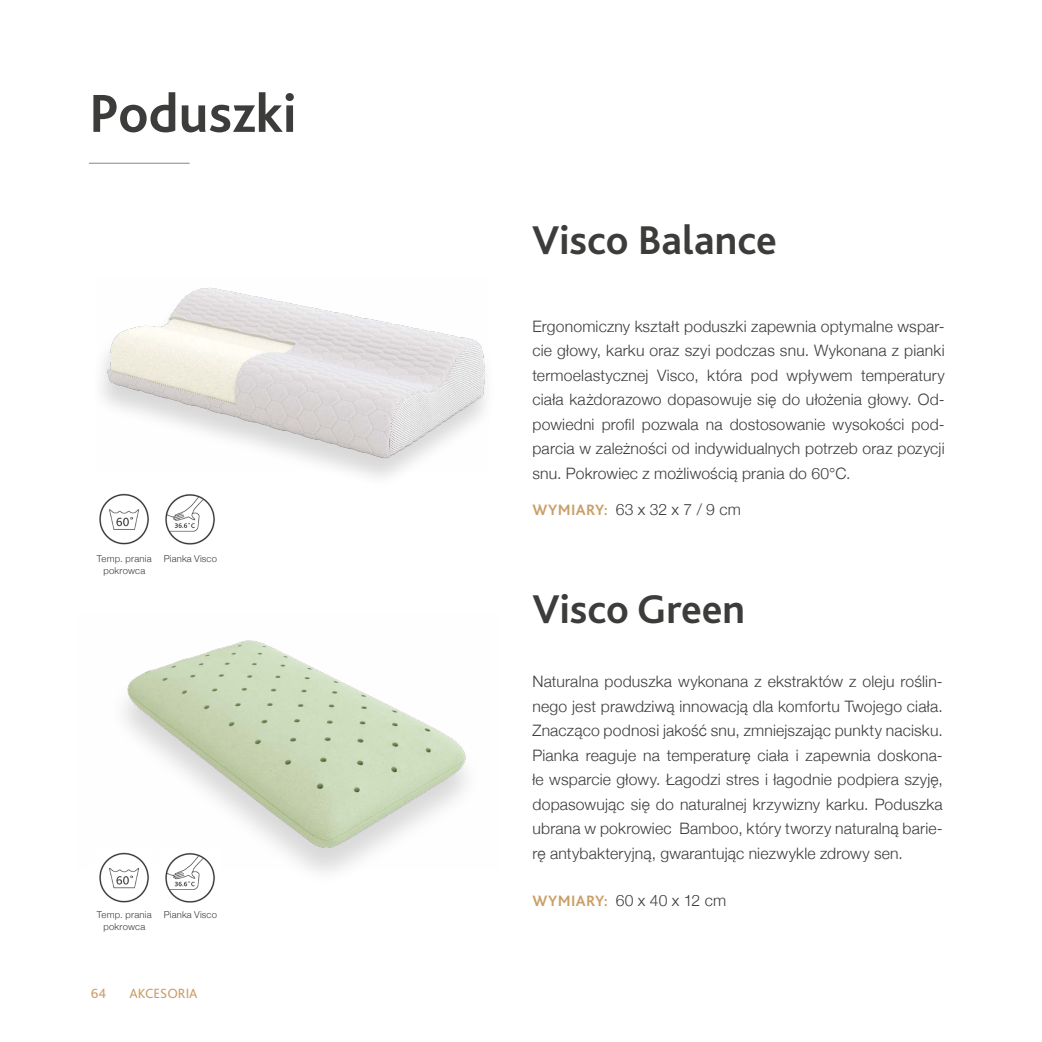
<style>
.page{position:relative;width:1042px;height:1042px;background:#fff}
.page>*{position:absolute;margin:0;border:0;box-sizing:border-box;transform-origin:0 0}
.t1{font:700 56px "Bliss Pro";color:#3c3c3b}
.t2{font:700 42px "Bliss Pro";color:#3c3c3b}
.t3{font:300 15.75px/24.5px "Helvetica Neue";letter-spacing:.01em;color:#3c3c3b;text-align:justify}
.t4{font:14px "Bliss Pro";color:#ca9e67}
.t5{font:300 9.45px "Helvetica Neue";letter-spacing:.02em;color:#3c3c3b}
.s1{font-family:"Bliss Pro";font-weight:700;color:#ca9e67}
</style>
<div class="page">
<img style="left:124px;top:640px;width:343px;height:230px">
<img style="left:101px;top:287px;width:385px;height:185px">
<img style="left:165px;top:494px;width:50px;height:51px">
<img style="left:99px;top:493px;width:50px;height:52px">
<img style="left:161px;top:849px;width:58px;height:54px">
<img style="left:99px;top:849px;width:54px;height:54px">
<hr style="left:89px;top:163px;width:101px;height:1px;background:#878787">
<h1 class="t1" style="left:89px;top:78px;width:209px">Poduszki</h1>
<p class="t5" style="left:97px;top:551px;width:56px">Temp. prania</p>
<p class="t5" style="left:164px;top:551px;width:55px">Pianka Visco</p>
<p class="t5" style="left:103px;top:563px;width:43px">pokrowca</p>
<p class="t5" style="left:97px;top:907px;width:56px">Temp. prania</p>
<p class="t5" style="left:164px;top:907px;width:55px">Pianka Visco</p>
<p class="t5" style="left:103px;top:919px;width:43px">pokrowca</p>
<p class="t4" style="left:91px;top:984px;width:17px">64</p>
<p class="t4" style="left:129px;top:984px;width:70px">AKCESORIA</p>
<h2 class="t2" style="left:532px;top:214px;width:246px">Visco Balance</h2>
<p class="t3" style="left:532px;top:312px;width:414px">Ergonomiczny kształt poduszki zapewnia optymalne wspar&shy;cie głowy, karku oraz szyi podczas snu. Wykonana z pianki termoelastycznej Visco, która pod wpływem temperatury ciała każdorazowo dopasowuje się do ułożenia głowy. Od&shy;powiedni profil pozwala na dostosowanie wysokości pod&shy;parcia w zależności od indywidualnych potrzeb oraz pozycji snu. Pokrowiec z możliwością prania do 60°C.</p>
<p class="t3" style="left:532px;top:496px;width:210px"><span class="s1">WYMIARY:</span> 63 x 32 x 7 / 9 cm</p>
<h2 class="t2" style="left:532px;top:583px;width:214px">Visco Green</h2>
<p class="t3" style="left:532px;top:668px;width:412px">Naturalna poduszka wykonana z ekstraktów z oleju roślin&shy;nego jest prawdziwą innowacją dla komfortu Twojego ciała.<br>Znacząco podnosi jakość snu, zmniejszając punkty nacisku.<br>Pianka reaguje na temperaturę ciała i zapewnia doskona&shy;łe wsparcie głowy. Łagodzi stres i łagodnie podpiera szyję, dopasowując się do naturalnej krzywizny karku. Poduszka ubrana w pokrowiec Bamboo, który tworzy naturalną barie&shy;rę antybakteryjną, gwarantując niezwykle zdrowy sen.</p>
<p class="t3" style="left:532px;top:886px;width:195px"><span class="s1">WYMIARY:</span> 60 x 40 x 12 cm</p>
</div>
